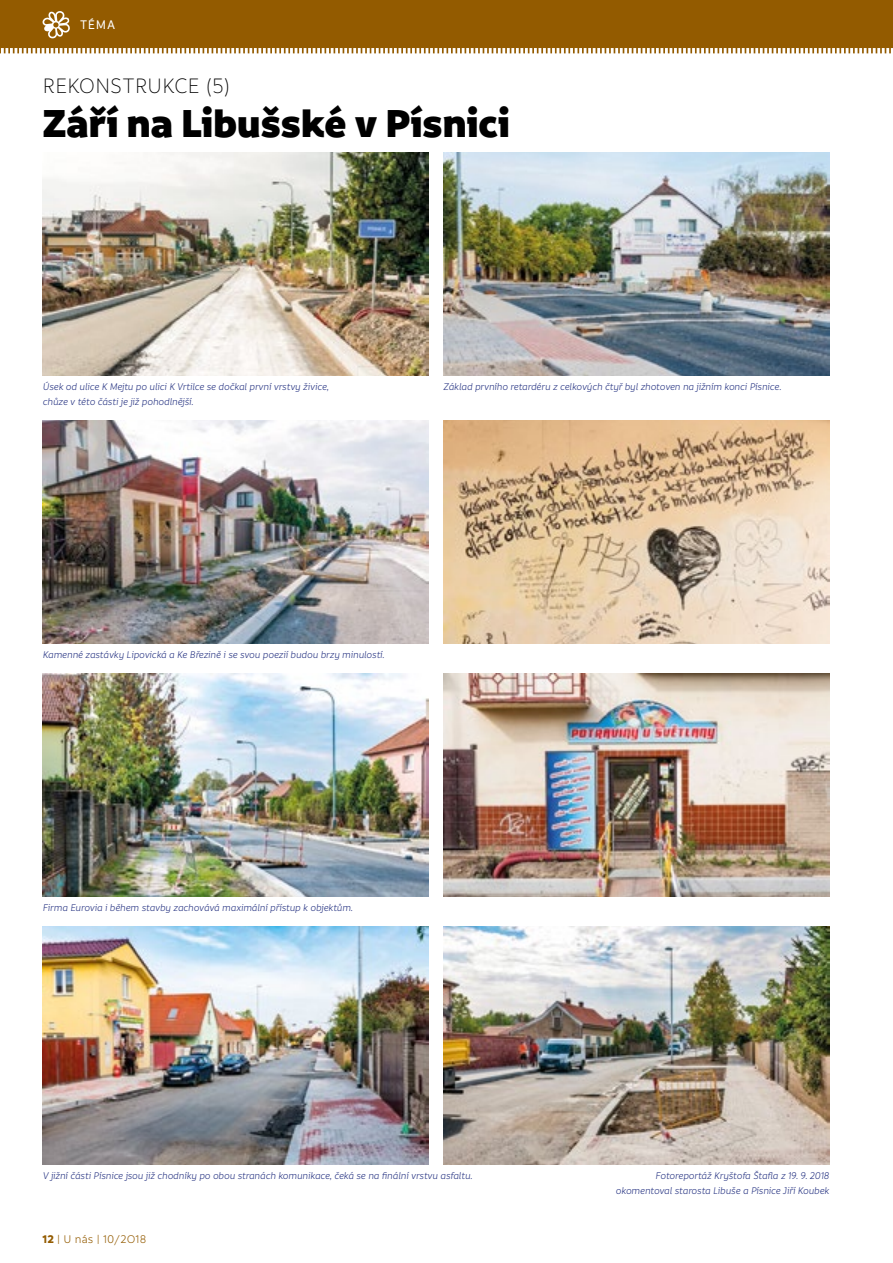
<style>
.page{position:relative;width:893px;height:1263px;background:#fff}
.page>*{position:absolute;margin:0;border:0;box-sizing:border-box;transform-origin:0 0}
.t1{font:900 42px "Informative";color:#000}
.t2{font:300 22.5px "Informative";letter-spacing:-.015em;color:#000}
.t3{font:500 13.5px "Informative";color:#fff}
.t4{font:12px "Informative";letter-spacing:.015em;color:#935b00}
.t5{font:italic 10.5px/14.9px "Informative";letter-spacing:-.02em;color:#283583}
.s1{font-weight:700}
</style>
<div class="page">
<div style="left:0;top:0;width:893px;height:48px;background:#935b00"></div>
<svg style="left:0;top:11px;width:891px;height:43px"></svg>
<img style="left:43px;top:152px;width:385px;height:223px">
<img style="left:443px;top:152px;width:386px;height:223px">
<img style="left:443px;top:420px;width:386px;height:223px">
<img style="left:43px;top:420px;width:385px;height:223px">
<img style="left:43px;top:673px;width:385px;height:223px">
<img style="left:43px;top:926px;width:385px;height:238px">
<img style="left:443px;top:673px;width:386px;height:223px">
<img style="left:443px;top:926px;width:386px;height:238px">
<p class="t3" style="left:80px;top:18px;width:37px">TÉMA</p>
<h2 class="t2" style="left:43px;top:74px;width:189px">REKONSTRUKCE (5)</h2>
<h1 class="t1" style="left:43px;top:99px;width:469px">Září na Libušské v Písnici</h1>
<p class="t5" style="left:43px;top:380px;width:288px">Úsek od ulice K Mejtu po ulici K Vrtilce se dočkal první vrstvy živice, chůze v této části je již pohodlnější.</p>
<p class="t5" style="left:443px;top:380px;width:340px">Základ prvního retardéru z celkových čtyř byl zhotoven na jižním konci Písnice.</p>
<p class="t5" style="left:43px;top:648px;width:344px">Kamenné zastávky Lipovická a Ke Březině i se svou poezií budou brzy minulostí.</p>
<p class="t5" style="left:43px;top:901px;width:312px">Firma Eurovia i během stavby zachovává maximální přístup k objektům.</p>
<p class="t5" style="left:43px;top:1169px;width:432px">V jižní části Písnice jsou již chodníky po obou stranách komunikace, čeká se na finální vrstvu asfaltu.</p>
<p class="t4" style="left:43px;top:1233px;width:105px"><span class="s1">12</span> | U nás | 10/2O18</p>
<p class="t5" style="left:616px;top:1169px;width:215px;text-align:right">Fotoreportáž Kryštofa Štafla z 19. 9. 2018 okomentoval starosta Libuše a Písnice Jiří Koubek</p>
</div>
